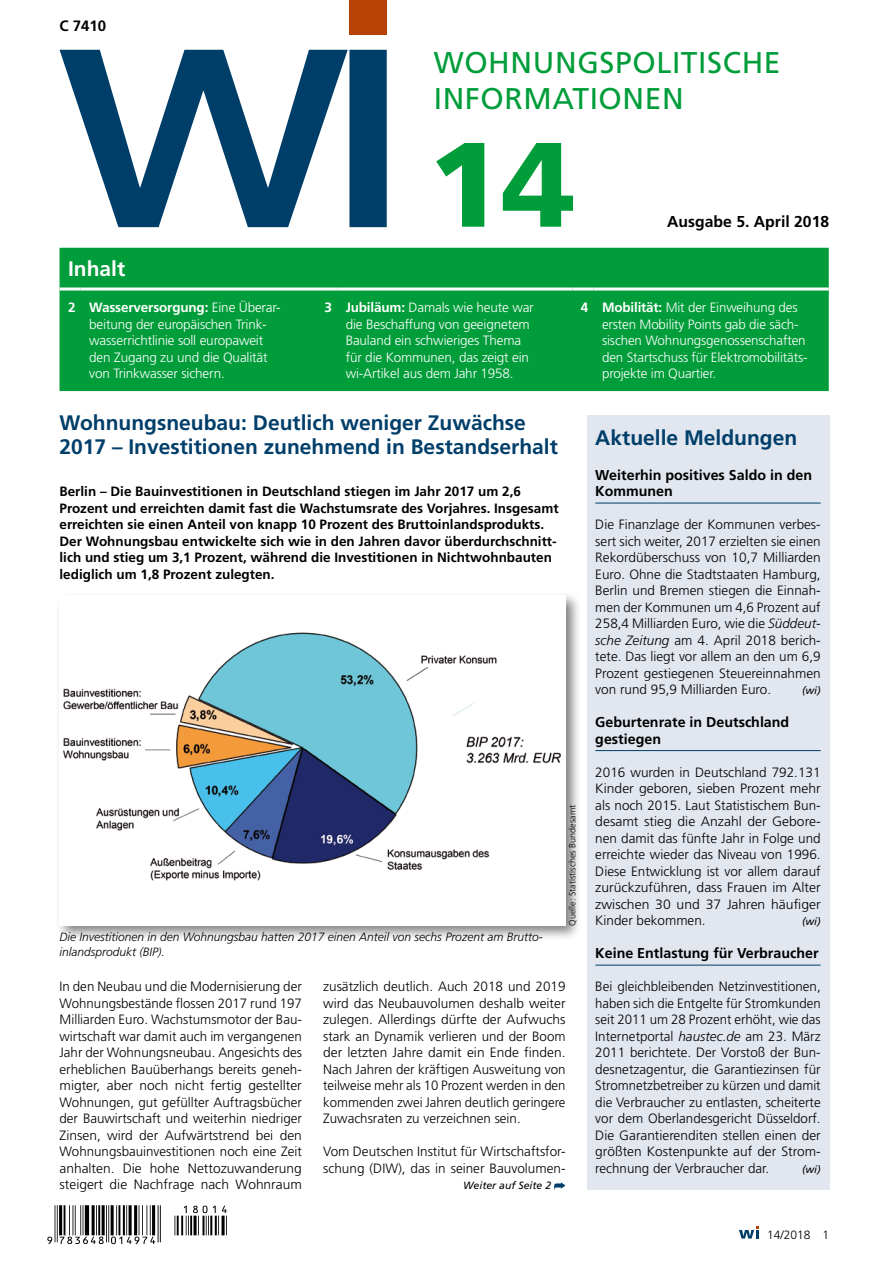
<style>
.page{position:relative;width:893px;height:1263px;background:#fff}
.page>*{position:absolute;margin:0;border:0;box-sizing:border-box;transform-origin:0 0}
.t1{font:900 120px "Frutiger";color:#009d3a}
.t2{font:30px/36px "Frutiger";letter-spacing:.02em;color:#009d3a}
.t3{font:700 21px/24px "Frutiger";color:#003e6a}
.t4{font:700 21px "Frutiger";color:#fff}
.t5{font:700 15.75px "Frutiger";color:#000}
.t6{font:700 15px "Frutiger";color:#000}
.t7{font:700 14.25px/16.5px "Frutiger";color:#000}
.t8{font:300 13.5px/16.5px "Frutiger";color:#000;text-align:justify}
.t9{font:300 13.5px/16.5px "Frutiger";letter-spacing:-.01em;color:#fff}
.t10{font:700 13.5px/16.5px "Frutiger";color:#000}
.t11{font:italic 300 12px/15px "Frutiger";color:#000}
.t12{font:300 12px "Frutiger";color:#000}
.t13{font:italic 10.5px "Frutiger";color:#000}
.t14{font:300 9px "Frutiger";color:#000}
.s1{font-weight:700}
.s2{font-style:italic}
</style>
<div class="page">
<div style="left:60px;top:248px;width:769px;height:143px;background:#009d3a"></div>
<hr style="left:60px;top:287px;width:21px;height:3px;background:#fff">
<hr style="left:81px;top:287px;width:235px;height:3px;background:#fff">
<hr style="left:316px;top:287px;width:21px;height:3px;background:#fff">
<hr style="left:337px;top:287px;width:235px;height:3px;background:#fff">
<hr style="left:572px;top:287px;width:22px;height:3px;background:#fff">
<hr style="left:594px;top:287px;width:235px;height:3px;background:#fff">
<svg style="left:554px;top:1182px;width:12px;height:7px"></svg>
<div style="left:587px;top:415px;width:242px;height:774px;background:#e1e6ef"></div>
<hr style="left:595px;top:503px;width:226px;height:1px;background:#003e6a">
<hr style="left:595px;top:750px;width:226px;height:1px;background:#003e6a">
<hr style="left:595px;top:965px;width:226px;height:1px;background:#003e6a">
<div style="left:55px;top:591px;width:526px;height:350px;background:#000;opacity:.5"></div>
<div style="left:60px;top:595px;width:506px;height:330px;background:#fff"></div>
<img style="left:62px;top:632px;width:499px;height:249px">
<svg style="left:739px;top:1226px;width:20px;height:12px"></svg>
<hr style="left:160px;top:1205px;width:1px;height:37px;background:#000">
<hr style="left:158px;top:1205px;width:1px;height:37px;background:#000">
<hr style="left:152px;top:1205px;width:3px;height:30px;background:#000">
<hr style="left:150px;top:1205px;width:1px;height:30px;background:#000">
<hr style="left:146px;top:1205px;width:1px;height:30px;background:#000">
<hr style="left:142px;top:1205px;width:1px;height:30px;background:#000">
<hr style="left:139px;top:1205px;width:1px;height:30px;background:#000">
<hr style="left:134px;top:1205px;width:3px;height:30px;background:#000">
<hr style="left:129px;top:1205px;width:3px;height:30px;background:#000">
<hr style="left:126px;top:1205px;width:1px;height:30px;background:#000">
<hr style="left:123px;top:1205px;width:2px;height:30px;background:#000">
<hr style="left:119px;top:1205px;width:1px;height:30px;background:#000">
<hr style="left:116px;top:1205px;width:1px;height:30px;background:#000">
<hr style="left:111px;top:1205px;width:3px;height:30px;background:#000">
<hr style="left:108px;top:1205px;width:1px;height:37px;background:#000">
<hr style="left:106px;top:1205px;width:1px;height:37px;background:#000">
<hr style="left:102px;top:1205px;width:3px;height:30px;background:#000">
<hr style="left:98px;top:1205px;width:2px;height:30px;background:#000">
<hr style="left:96px;top:1205px;width:1px;height:30px;background:#000">
<hr style="left:92px;top:1205px;width:3px;height:30px;background:#000">
<hr style="left:85px;top:1205px;width:4px;height:30px;background:#404040">
<hr style="left:83px;top:1205px;width:1px;height:30px;background:#000">
<hr style="left:80px;top:1205px;width:1px;height:30px;background:#000">
<hr style="left:75px;top:1205px;width:1px;height:30px;background:#000">
<hr style="left:73px;top:1205px;width:1px;height:30px;background:#000">
<hr style="left:69px;top:1205px;width:1px;height:30px;background:#000">
<hr style="left:64px;top:1205px;width:1px;height:30px;background:#000">
<hr style="left:59px;top:1205px;width:3px;height:30px;background:#000">
<hr style="left:57px;top:1205px;width:1px;height:37px;background:#000">
<hr style="left:55px;top:1205px;width:1px;height:37px;background:#000">
<svg style="left:47px;top:1206px;width:180px;height:38px"></svg>
<svg style="left:60px;top:50px;width:327px;height:177px"></svg>
<div style="left:350px;top:0;width:37px;height:34px;background:#b84206"></div>
<p class="t6" style="left:60px;top:17px;width:48px">C 7410</p>
<h2 class="t2" style="left:434px;top:44px;width:348px">WOHNUNGSPOLITISCHE<br>INFORMATIONEN</h2>
<h1 class="t1" style="left:428px;top:112px;width:148px">14</h1>
<p class="t5" style="left:667px;top:212px;width:163px">Ausgabe 5. April 2018</p>
<h3 class="t4" style="left:68px;top:257px;width:59px">Inhalt</h3>
<p class="t9" style="left:89px;top:300px;width:193px;text-indent:-21px"><span class="s1">2 Wasserversorgung:</span> Eine Überar&shy;beitung der europäischen Trink&shy;wasserrichtlinie soll europaweit den Zugang zu und die Qualität von Trinkwasser sichern.</p>
<p class="t9" style="left:346px;top:300px;width:190px;text-indent:-21px"><span class="s1">3 Jubiläum:</span> Damals wie heute war die Beschaffung von geeignetem<br>Bauland ein schwieriges Thema für die Kommunen, das zeigt ein wi-Artikel aus dem Jahr 1958.</p>
<p class="t9" style="left:602px;top:300px;width:207px;text-indent:-21px"><span class="s1">4 Mobilität:</span> Mit der Einweihung des ersten Mobility Points gab die säch&shy;sischen Wohnungsgenossenschaften den Startschuss für Elektromobilitäts&shy;projekte im Quartier.</p>
<h3 class="t3" style="left:60px;top:411px;width:500px">Wohnungsneubau: Deutlich weniger Zuwächse<br>2017 – Investitionen zunehmend in Bestandserhalt</h3>
<p class="t10" style="left:60px;top:483px;width:501px">Berlin – Die Bauinvestitionen in Deutschland stiegen im Jahr 2017 um 2,6<br>Prozent und erreichten damit fast die Wachstumsrate des Vorjahres. Insgesamt erreichten sie einen Anteil von knapp 10 Prozent des Bruttoinlandsprodukts.<br>Der Wohnungsbau entwickelte sich wie in den Jahren davor überdurchschnitt&shy;lich und stieg um 3,1 Prozent, während die Investitionen in Nichtwohnbauten lediglich um 1,8 Prozent zulegten.</p>
<p class="t11" style="left:60px;top:929px;width:485px">Die Investitionen in den Wohnungsbau hatten 2017 einen Anteil von sechs Prozent am Brutto&shy;inlandsprodukt (BIP).</p>
<p class="t14" style="left:567px;top:925px;width:123px;rotate:-90deg">Quelle: Statistisches Bundesamt</p>
<p class="t8" style="left:60px;top:979px;width:244px">In den Neubau und die Modernisierung der Wohnungsbestände flossen 2017 rund 197<br>Milliarden Euro. Wachstumsmotor der Bau&shy;wirtschaft war damit auch im vergangenen Jahr der Wohnungsneubau. Angesichts des erheblichen Bauüberhangs bereits geneh&shy;migter, aber noch nicht fertig gestellter Wohnungen, gut gefüllter Auftragsbücher der Bauwirtschaft und weiterhin niedriger Zinsen, wird der Aufwärtstrend bei den Wohnungsbauinvestitionen noch eine Zeit anhalten. Die hohe Nettozuwanderung steigert die Nachfrage nach Wohnraum</p>
<p class="t8" style="left:323px;top:979px;width:244px">zusätzlich deutlich. Auch 2018 und 2019 wird das Neubauvolumen deshalb weiter zulegen. Allerdings dürfte der Aufwuchs stark an Dynamik verlieren und der Boom der letzten Jahre damit ein Ende finden.<br>Nach Jahren der kräftigen Ausweitung von teilweise mehr als 10 Prozent werden in den kommenden zwei Jahren deutlich geringere Zuwachsraten zu verzeichnen sein.</p>
<p class="t8" style="left:323px;top:1144px;width:244px">Vom Deutschen Institut für Wirtschaftsfor&shy;schung (DIW), das in seiner Bauvolumen-</p>
<p class="t13" style="left:463px;top:1180px;width:89px">Weiter auf Seite 2</p>
<h3 class="t3" style="left:595px;top:426px;width:203px">Aktuelle Meldungen</h3>
<p class="t7" style="left:595px;top:466px;width:218px">Weiterhin positives Saldo in den<br>Kommunen</p>
<p class="t8" style="left:595px;top:517px;width:227px">Die Finanzlage der Kommunen verbes&shy;sert sich weiter, 2017 erzielten sie einen Rekordüberschuss von 10,7 Milliarden Euro. Ohne die Stadtstaaten Hamburg, Berlin und Bremen stiegen die Einnah&shy;men der Kommunen um 4,6 Prozent auf 258,4 Milliarden Euro, wie die <span class="s2">Süddeut&shy;sche Zeitung</span> am 4. April 2018 berich&shy;tete. Das liegt vor allem an den um 6,9<br>Prozent gestiegenen Steuereinnahmen von rund 95,9 Milliarden Euro.</p>
<p class="t13" style="left:802px;top:685px;width:20px">(wi)</p>
<p class="t7" style="left:595px;top:714px;width:195px">Geburtenrate in Deutschland gestiegen</p>
<p class="t8" style="left:595px;top:764px;width:227px">2016 wurden in Deutschland 792.131<br>Kinder geboren, sieben Prozent mehr als noch 2015. Laut Statistischem Bun&shy;desamt stieg die Anzahl der Gebore&shy;nen damit das fünfte Jahr in Folge und erreichte wieder das Niveau von 1996.<br>Diese Entwicklung ist vor allem darauf zurückzuführen, dass Frauen im Alter zwischen 30 und 37 Jahren häufiger Kinder bekommen.</p>
<p class="t13" style="left:802px;top:916px;width:20px">(wi)</p>
<p class="t7" style="left:595px;top:945px;width:225px">Keine Entlastung für Verbraucher</p>
<p class="t8" style="left:595px;top:979px;width:227px">Bei gleichbleibenden Netzinvestitionen, haben sich die Entgelte für Stromkunden seit 2011 um 28 Prozent erhöht, wie das Internetportal <span class="s2">haustec.de</span> am 23. März 2011 berichtete. Der Vorstoß der Bun&shy;desnetzagentur, die Garantiezinsen für Stromnetzbetreiber zu kürzen und damit die Verbraucher zu entlasten, scheiterte vor dem Oberlandesgericht Düsseldorf.<br>Die Garantierenditen stellen einen der größten Kostenpunkte auf der Strom&shy;rechnung der Verbraucher dar.</p>
<p class="t13" style="left:802px;top:1163px;width:20px">(wi)</p>
<p class="t12" style="left:767px;top:1227px;width:64px">14/2018 1</p>
</div>
